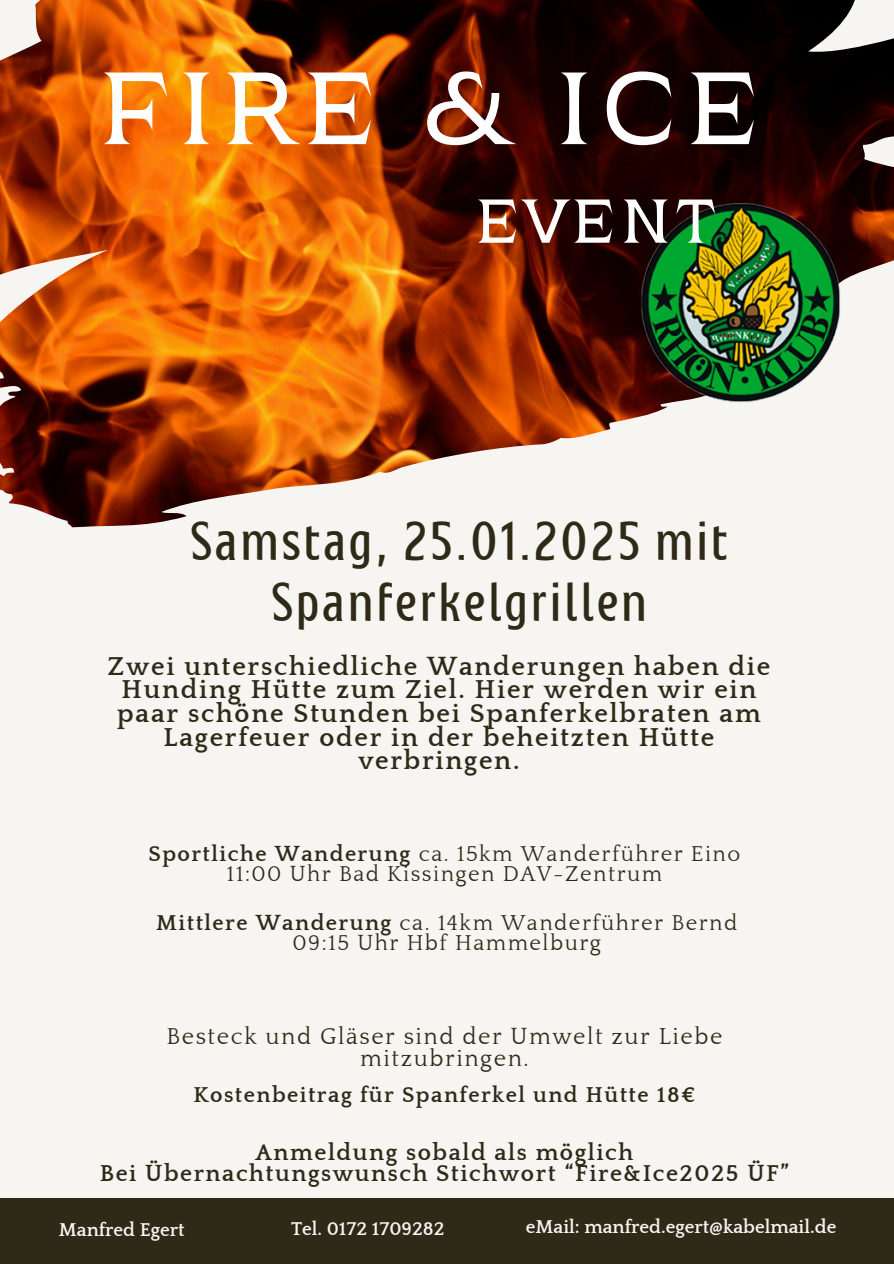
<style>
.page{position:relative;width:894px;height:1264px;background:#fff}
.page>*{position:absolute;margin:0;border:0;box-sizing:border-box;transform-origin:0 0}
.t1{font:102.3px "Atsanee";letter-spacing:.115em;color:#fff}
.t2{font:61.65px "Atsanee";letter-spacing:.115em;color:#fff}
.t3{font:44.1px/60.8px "Montagna LTD";letter-spacing:.08em;color:#2f2917;text-align:center}
.t4{font:700 26.55px/23.7px "Quattrocento";letter-spacing:.065em;color:#2f2917;text-align:center}
.t5{font:700 23.55px/21.3px "Quattrocento";letter-spacing:.065em;color:#2f2917;text-align:center}
.t6{font:23.55px/21.3px "Quattrocento";letter-spacing:.065em;color:#2f2917;text-align:center}
.t7{font:22.05px/20.2px "Quattrocento";letter-spacing:.065em;color:#2f2917;text-align:center}
.t8{font:700 22.05px "Quattrocento";letter-spacing:.065em;color:#2f2917}
.t9{font:700 19.05px "Quattrocento";color:#f6f5f2}
.s1{font-weight:700}
</style>
<div class="page">
<div style="left:0;top:0;width:893px;height:1263px;background:#f6f5f2"></div>
<img style="left:0;top:0;width:893px;height:528px">
<div style="left:0;top:1198px;width:893px;height:65px;background:#2f2917"></div>
<img style="left:587px;top:150px;width:306px;height:306px">
<h2 class="t1" style="left:101px;top:62px;width:658px">FIRE &amp; ICE</h2>
<h6 class="t2" style="left:476px;top:193px;width:240px">EVENT</h6>
<p class="t3" style="left:190px;top:515px;width:539px">Samstag, 25.01.2025 mit<br>Spanferkelgrillen</p>
<h6 class="t4" style="left:108px;top:655px;width:664px">Zwei unterschiedliche Wanderungen haben die Hunding Hütte zum Ziel. Hier werden wir ein paar schöne Stunden bei Spanferkelbraten am Lagerfeuer oder in der beheitzten Hütte verbringen.</h6>
<p class="t7" style="left:148px;top:844px;width:593px"><span class="s1">Sportliche Wanderung</span> ca. 15km Wanderführer Eino<br>11:00 Uhr Bad Kissingen DAV-Zentrum</p>
<p class="t7" style="left:156px;top:913px;width:582px"><span class="s1">Mittlere Wanderung</span> ca. 14km Wanderführer Bernd<br>09:15 Uhr Hbf Hammelburg</p>
<h5 class="t6" style="left:166px;top:1026px;width:557px">Besteck und Gläser sind der Umwelt zur Liebe mitzubringen.</h5>
<p class="t8" style="left:193px;top:1083px;width:503px">Kostenbeitrag für Spanferkel und Hütte 18€</p>
<h5 class="t5" style="left:100px;top:1142px;width:690px">Anmeldung sobald als möglich<br>Bei Übernachtungswunsch Stichwort “Fire&amp;Ice2025 ÜF”</h5>
<h4 class="t9" style="left:59px;top:1219px;width:127px">Manfred Egert</h4>
<h3 class="t9" style="left:291px;top:1218px;width:155px">Tel. 0172 1709282</h3>
<h6 class="t9" style="left:525px;top:1216px;width:312px">eMail: manfred.egert@kabelmail.de</h6>
</div>
